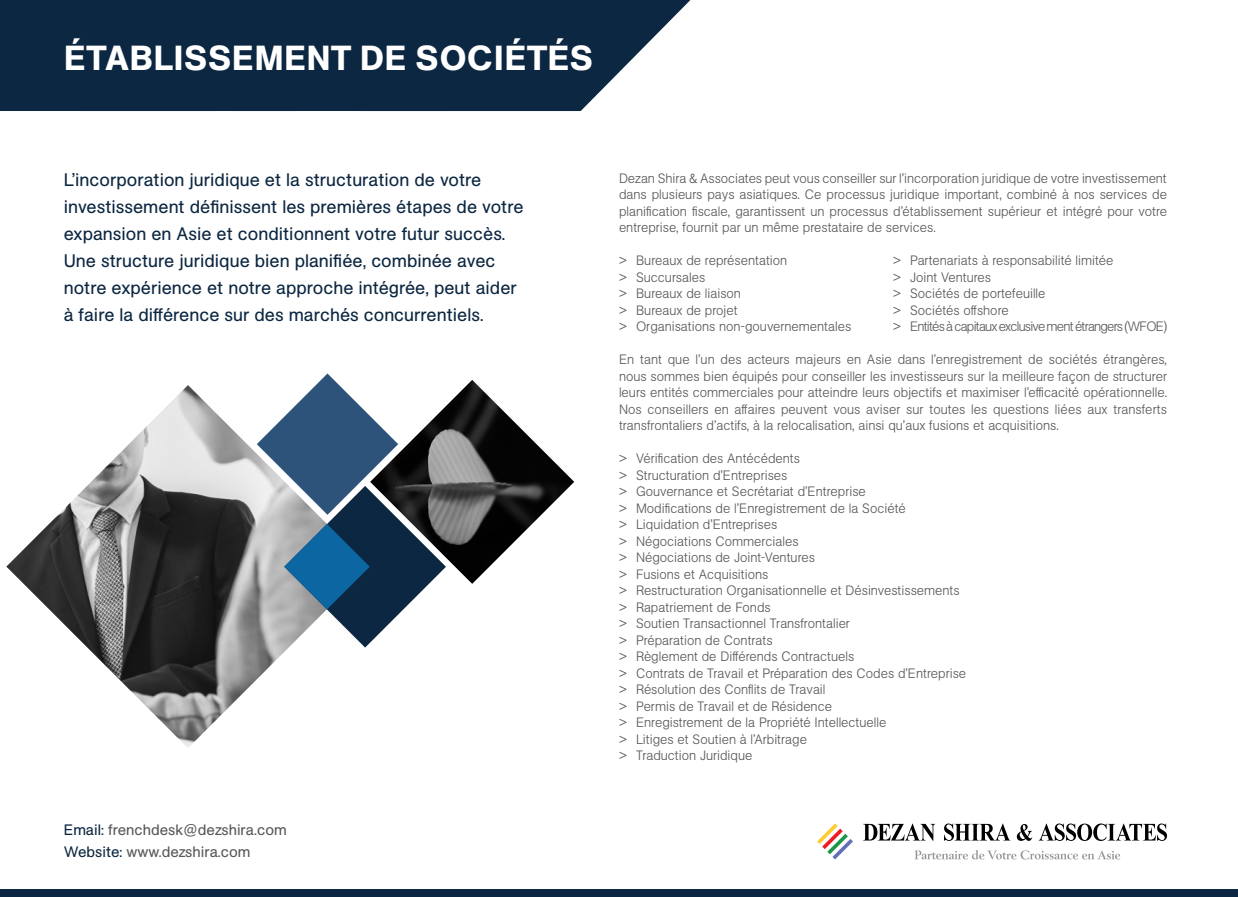
<style>
.page{position:relative;width:1238px;height:897px;background:#fff}
.page>*{position:absolute;margin:0;border:0;box-sizing:border-box;transform-origin:0 0}
.t1{font:500 34.5px "Unlimited Sans";letter-spacing:.025em;color:#fff}
.t2{font:18px/27px "Unlimited Sans";color:#0c2741}
.t3{font:15px/22.5px "Unlimited Sans";color:#59595b}
.t4{font:300 13.5px/16.5px "Unlimited Sans";color:#58595b}
.s1{color:#0c2741}
</style>
<div class="page">
<svg style="left:6px;top:385px;width:282px;height:363px"></svg>
<svg style="left:0;top:0;width:690px;height:111px;background:#1f384f"></svg>
<svg style="left:257px;top:373px;width:318px;height:275px"></svg>
<div style="left:0;top:890px;width:1238px;height:7px;background:#0c2741"></div>
<svg style="left:863px;top:824px;width:72px;height:17px"></svg>
<svg style="left:944px;top:824px;width:66px;height:17px"></svg>
<svg style="left:1016px;top:824px;width:16px;height:17px"></svg>
<svg style="left:1038px;top:824px;width:129px;height:17px"></svg>
<svg style="left:817px;top:823px;width:36px;height:36px"></svg>
<svg style="left:914px;top:850px;width:206px;height:9px"></svg>
<h1 class="t1" style="left:64px;top:32px;width:530px">ÉTABLISSEMENT DE SOCIÉTÉS</h1>
<p class="t2" style="left:64px;top:166px;width:461px">L’incorporation juridique et la structuration de votre investissement définissent les premières étapes de votre expansion en Asie et conditionnent votre futur succès.<br>Une structure juridique bien planifiée, combinée avec notre expérience et notre approche intégrée, peut aider à faire la différence sur des marchés concurrentiels.</p>
<p class="t3" style="left:64px;top:818px;width:224px"><span class="s1">Email:</span> frenchdesk@dezshira.com<br><span class="s1">Website:</span> www.dezshira.com</p>
<p class="t4" style="left:619px;top:169px;width:549px;text-align:justify">Dezan Shira &amp; Associates peut vous conseiller sur l’incorporation juridique de votre investissement dans plusieurs pays asiatiques. Ce processus juridique important, combiné à nos services de planification fiscale, garantissent un processus d’établissement supérieur et intégré pour votre entreprise, fournit par un même prestataire de services.</p>
<p class="t4" style="left:619px;top:252px;width:234px">&gt; Bureaux de représentation<br>&gt; Succursales<br>&gt; Bureaux de liaison<br>&gt; Bureaux de projet<br>&gt; Organisations non-gouvernementales</p>
<p class="t4" style="left:619px;top:351px;width:549px;text-align:justify">En tant que l’un des acteurs majeurs en Asie dans l’enregistrement de sociétés étrangères, nous sommes bien équipés pour conseiller les investisseurs sur la meilleure façon de structurer leurs entités commerciales pour atteindre leurs objectifs et maximiser l’efficacité opérationnelle.<br>Nos conseillers en affaires peuvent vous aviser sur toutes les questions liées aux transferts transfrontaliers d’actifs, à la relocalisation, ainsi qu’aux fusions et acquisitions.</p>
<p class="t4" style="left:619px;top:450px;width:349px">&gt; Vérification des Antécédents<br>&gt; Structuration d’Entreprises<br>&gt; Gouvernance et Secrétariat d’Entreprise<br>&gt; Modifications de l’Enregistrement de la Société<br>&gt; Liquidation d’Entreprises<br>&gt; Négociations Commerciales<br>&gt; Négociations de Joint-Ventures<br>&gt; Fusions et Acquisitions<br>&gt; Restructuration Organisationnelle et Désinvestissements &gt; Rapatriement de Fonds<br>&gt; Soutien Transactionnel Transfrontalier<br>&gt; Préparation de Contrats<br>&gt; Règlement de Différends Contractuels<br>&gt; Contrats de Travail et Préparation des Codes d’Entreprise &gt; Résolution des Conflits de Travail<br>&gt; Permis de Travail et de Résidence<br>&gt; Enregistrement de la Propriété Intellectuelle<br>&gt; Litiges et Soutien à l’Arbitrage<br>&gt; Traduction Juridique</p>
<p class="t4" style="left:893px;top:252px;width:276px">&gt; Partenariats à responsabilité limitée<br>&gt; Joint Ventures<br>&gt; Sociétés de portefeuille<br>&gt; Sociétés offshore<br>&gt; Entités à capitaux exclusive ment étrangers (WFOE)</p>
</div>
